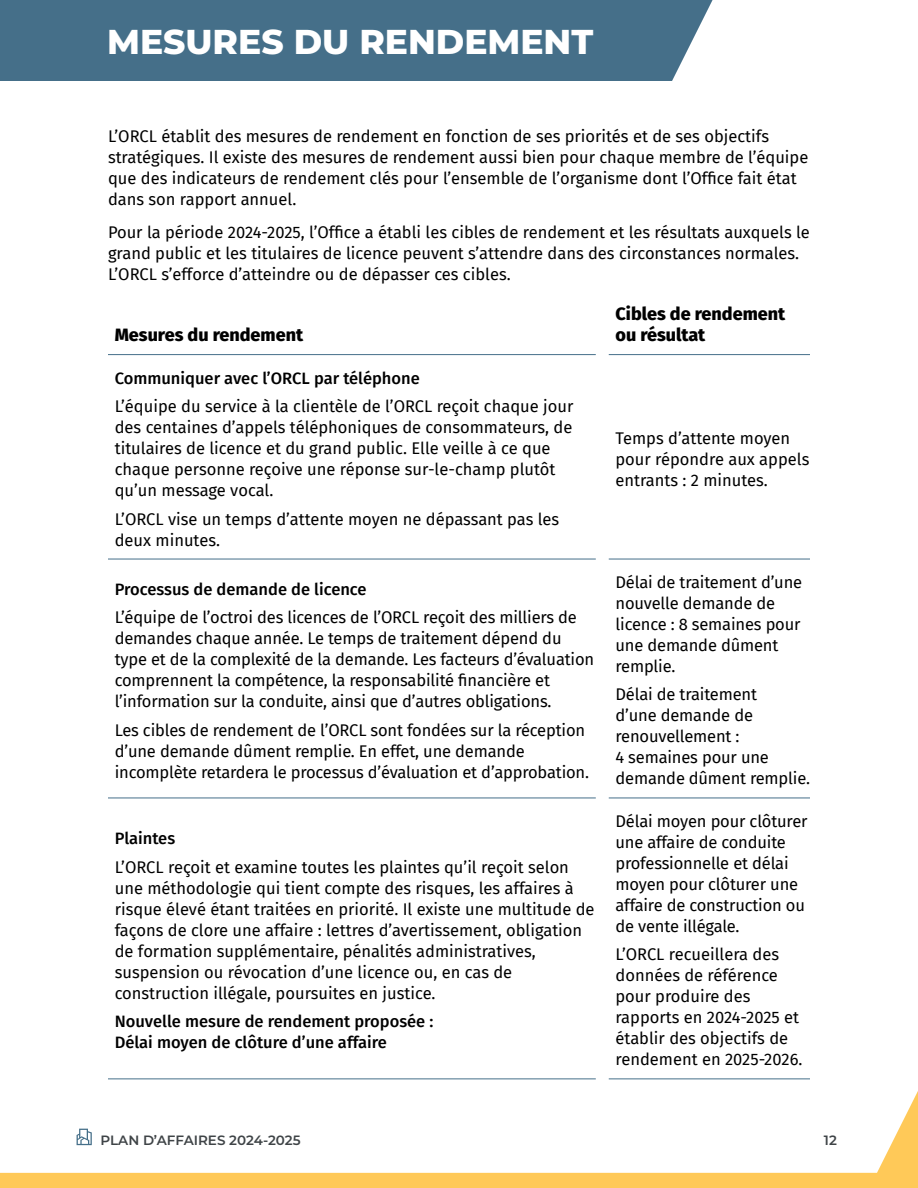
<style>
.page{position:relative;width:918px;height:1188px;background:#fff}
.page>*{position:absolute;margin:0;border:0;box-sizing:border-box;transform-origin:0 0}
.Extrabold_headings{font:800 34.5px "Montserrat";color:#fff}
.Heading_3{font:800 18px/21px "Fira Sans";color:#000}
.Body{font:16.5px/21px "Fira Sans";letter-spacing:-.005em;color:#000}
.Body-2{font:500 16.5px "Fira Sans";color:#000}
.t1{font:600 13.5px "Montserrat";color:#3f4447}
</style>
<div class="page">
<hr style="left:108px;top:354px;width:488px;height:1px;background:#456f89">
<hr style="left:108px;top:798px;width:488px;height:1px;background:#456f89">
<hr style="left:609px;top:354px;width:201px;height:1px;background:#456f89">
<hr style="left:609px;top:798px;width:201px;height:1px;background:#456f89">
<hr style="left:108px;top:559px;width:488px;height:1px;background:#456f89">
<hr style="left:609px;top:559px;width:201px;height:1px;background:#456f89">
<div style="left:0;top:0;width:713px;height:81px;background:#456f89"></div>
<svg style="left:0;top:1078px;width:918px;height:110px"></svg>
<p class="Extrabold_headings" style="left:107px;top:16px;width:488px">MESURES DU RENDEMENT</p>
<p class="Body" style="left:108px;top:125px;width:702px">L’ORCL établit des mesures de rendement en fonction de ses priorités et de ses objectifs stratégiques. Il existe des mesures de rendement aussi bien pour chaque membre de l’équipe que des indicateurs de rendement clés pour l’ensemble de l’organisme dont l’Office fait état dans son rapport annuel.</p>
<p class="Body" style="left:108px;top:221px;width:703px">Pour la période 2024-2025, l’Office a établi les cibles de rendement et les résultats auxquels le grand public et les titulaires de licence peuvent s’attendre dans des circonstances normales.<br>L’ORCL s’efforce d’atteindre ou de dépasser ces cibles.</p>
<p class="Heading_3" style="left:115px;top:323px;width:190px">Mesures du rendement</p>
<p class="Body-2" style="left:115px;top:365px;width:307px">Communiquer avec l’ORCL par téléphone</p>
<p class="Body" style="left:115px;top:395px;width:460px">L’équipe du service à la clientèle de l’ORCL reçoit chaque jour des centaines d’appels téléphoniques de consommateurs, de titulaires de licence et du grand public. Elle veille à ce que chaque personne reçoive une réponse sur-le-champ plutôt qu’un message vocal.</p>
<p class="Body" style="left:115px;top:508px;width:446px">L’ORCL vise un temps d’attente moyen ne dépassant pas les deux minutes.</p>
<p class="Body-2" style="left:115px;top:576px;width:253px">Processus de demande de licence</p>
<p class="Body" style="left:115px;top:607px;width:481px">L’équipe de l’octroi des licences de l’ORCL reçoit des milliers de demandes chaque année. Le temps de traitement dépend du type et de la complexité de la demande. Les facteurs d’évaluation comprennent la compétence, la responsabilité financière et l’information sur la conduite, ainsi que d’autres obligations.</p>
<p class="Body" style="left:115px;top:719px;width:476px">Les cibles de rendement de l’ORCL sont fondées sur la réception d’une demande dûment remplie. En effet, une demande incomplète retardera le processus d’évaluation et d’approbation.</p>
<p class="Body-2" style="left:115px;top:825px;width:62px">Plaintes</p>
<p class="Body" style="left:115px;top:856px;width:481px">L’ORCL reçoit et examine toutes les plaintes qu’il reçoit selon une méthodologie qui tient compte des risques, les affaires à risque élevé étant traitées en priorité. Il existe une multitude de façons de clore une affaire : lettres d’avertissement, obligation de formation supplémentaire, pénalités administratives, suspension ou révocation d’une licence ou, en cas de construction illégale, poursuites en justice.</p>
<p class="Body-2" style="left:115px;top:1008px;width:320px">Nouvelle mesure de rendement proposée :</p>
<p class="Body-2" style="left:115px;top:1029px;width:274px">Délai moyen de clôture d’une affaire</p>
<p class="Heading_3" style="left:616px;top:302px;width:171px">Cibles de rendement ou résultat</p>
<p class="Body" style="left:616px;top:427px;width:195px">Temps d’attente moyen pour répondre aux appels entrants : 2 minutes.</p>
<p class="Body" style="left:616px;top:571px;width:188px">Délai de traitement d’une nouvelle demande de licence : 8 semaines pour une demande dûment remplie.</p>
<p class="Body" style="left:616px;top:684px;width:196px">Délai de traitement<br>d’une demande de renouvellement :<br>4 semaines pour une demande dûment remplie.</p>
<p class="Body" style="left:616px;top:810px;width:194px">Délai moyen pour clôturer une affaire de conduite professionnelle et délai moyen pour clôturer une affaire de construction ou de vente illégale.</p>
<p class="Body" style="left:616px;top:944px;width:188px">L’ORCL recueillera des données de référence pour produire des rapports en 2024-2025 et établir des objectifs de rendement en 2025-2026.</p>
<p class="t1" style="left:100px;top:1131px;width:202px">PLAN D’AFFAIRES 2024-2025</p>
<p class="t1" style="left:824px;top:1131px;width:15px">12</p>
</div>
